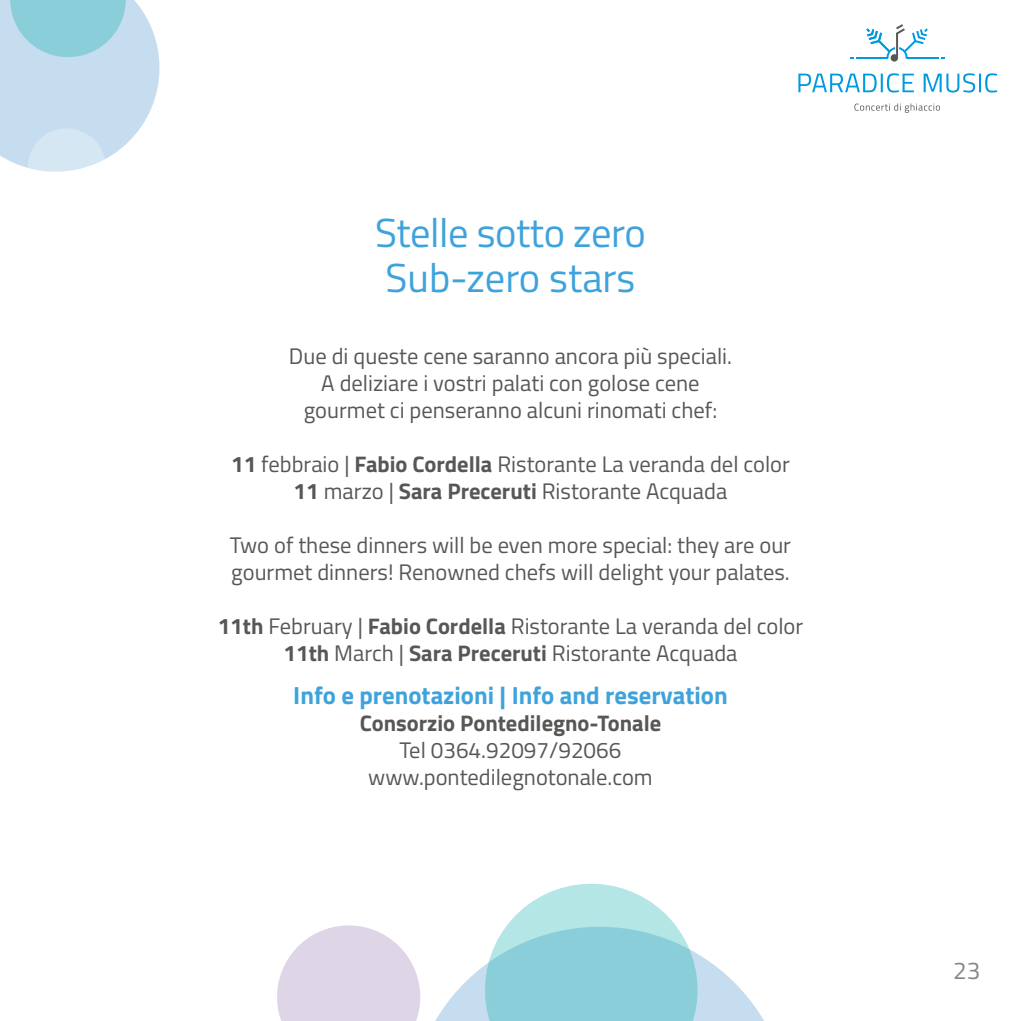
<style>
.page{position:relative;width:1021px;height:1021px;background:#fff}
.page>*{position:absolute;margin:0;border:0;box-sizing:border-box;transform-origin:0 0}
.t1{font:40.5px/45px "Titillium Web";letter-spacing:-.01em;color:#3ea3dc}
.t2{font:700 24.75px "Titillium Web";color:#3ea3dc}
.t3{font:24.3px "Titillium Web";color:#878787}
.t4{font:22.5px/27px "Titillium Web";color:#575756;text-align:center}
.t5{font:700 22.5px "Titillium Web";color:#575756}
.s1{font-weight:700}
</style>
<div class="page">
<svg style="left:890px;top:54px;width:8px;height:8px"></svg>
<hr style="left:855px;top:57px;width:32px;height:2px;background:#009ade">
<svg style="left:866px;top:24px;width:61px;height:35px"></svg>
<hr style="left:906px;top:57px;width:32px;height:2px;background:#009ade">
<svg style="left:854px;top:103px;width:86px;height:10px"></svg>
<svg style="left:798px;top:73px;width:199px;height:19px"></svg>
<svg style="left:436px;top:963px;width:328px;height:57px"></svg>
<svg style="left:470px;top:883px;width:242px;height:137px"></svg>
<svg style="left:277px;top:925px;width:144px;height:95px"></svg>
<svg style="left:0;top:0;width:160px;height:172px;background:#c2dfed"></svg>
<h1 class="t1" style="left:375px;top:208px;width:272px">Stelle sotto zero<br>Sub-zero stars</h1>
<p class="t4" style="left:289px;top:341px;width:444px">Due di queste cene saranno ancora più speciali.<br>A deliziare i vostri palati con golose cene gourmet ci penseranno alcuni rinomati chef:</p>
<p class="t4" style="left:231px;top:449px;width:560px"><span class="s1">11</span> febbraio | <span class="s1">Fabio Cordella</span> Ristorante La veranda del color<br><span class="s1">11</span> marzo | <span class="s1">Sara Preceruti</span> Ristorante Acquada</p>
<p class="t4" style="left:230px;top:530px;width:562px;text-align:left">Two of these dinners will be even more special: they are our gourmet dinners! Renowned chefs will delight your palates.</p>
<p class="t4" style="left:218px;top:611px;width:587px"><span class="s1">11th</span> February | <span class="s1">Fabio Cordella</span> Ristorante La veranda del color<br><span class="s1">11th</span> March | <span class="s1">Sara Preceruti</span> Ristorante Acquada</p>
<p class="t2" style="left:293px;top:676px;width:436px">Info e prenotazioni | Info and reservation</p>
<p class="t5" style="left:360px;top:705px;width:303px">Consorzio Pontedilegno-Tonale</p>
<p class="t4" style="left:368px;top:735px;width:286px">Tel 0364.92097/92066 www.pontedilegnotonale.com</p>
<p class="t3" style="left:953px;top:952px;width:29px">23</p>
</div>
